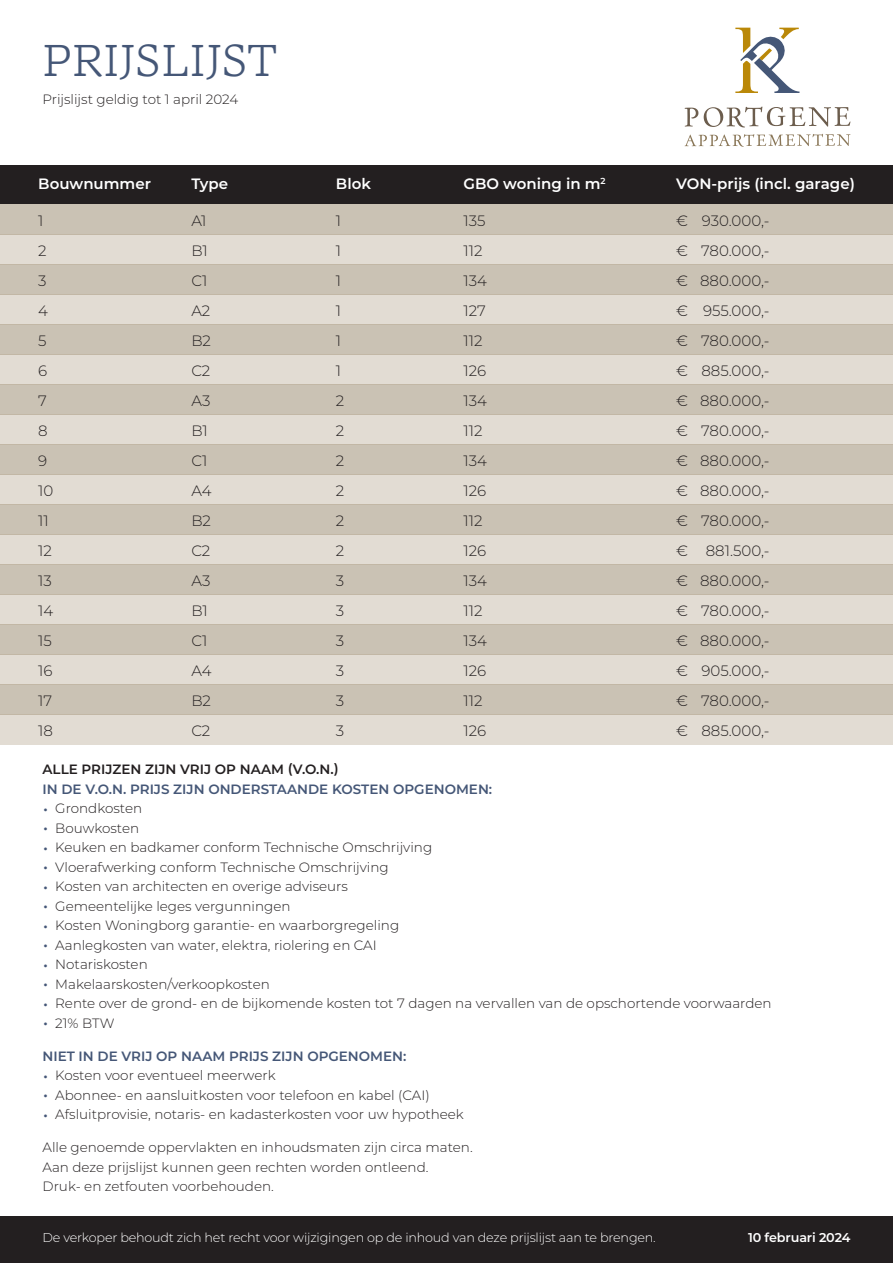
<style>
.page{position:relative;width:893px;height:1263px;background:#fff}
.page>*{position:absolute;margin:0;border:0;box-sizing:border-box;transform-origin:0 0}
.t1{font:45px "Antonia Variable";letter-spacing:.01em;color:#455777}
.t2{font:300 15px "Montserrat";color:#231f20}
.t3{font:600 15px "Montserrat";color:#fff}
.t4{font:300 13.5px/19.5px "Montserrat";color:#231f20}
.t5{font:600 13.5px "Montserrat";color:#455777}
.t6{font:600 13.5px "Montserrat";color:#231f20}
.t7{font:300 12.75px "Montserrat";letter-spacing:-.015em;color:#fff}
.t8{font:600 12.75px "Montserrat";letter-spacing:-.01em;color:#fff}
.s1{font-size:22.5px;color:#455777}
</style>
<div class="page">
<div style="left:0;top:1216px;width:893px;height:47px;background:#231f20"></div>
<div style="left:0;top:204px;width:893px;height:30px;background:#cac2b4"></div>
<div style="left:0;top:324px;width:893px;height:30px;background:#cac2b4"></div>
<div style="left:0;top:444px;width:893px;height:30px;background:#cac2b4"></div>
<div style="left:0;top:564px;width:893px;height:30px;background:#cac2b4"></div>
<div style="left:0;top:684px;width:893px;height:30px;background:#cac2b4"></div>
<div style="left:0;top:264px;width:893px;height:30px;background:#cac2b4"></div>
<div style="left:0;top:384px;width:893px;height:30px;background:#cac2b4"></div>
<div style="left:0;top:504px;width:893px;height:30px;background:#cac2b4"></div>
<div style="left:0;top:624px;width:893px;height:30px;background:#cac2b4"></div>
<div style="left:0;top:234px;width:893px;height:30px;background:#e2dcd3"></div>
<div style="left:0;top:354px;width:893px;height:30px;background:#e2dcd3"></div>
<div style="left:0;top:474px;width:893px;height:30px;background:#e2dcd3"></div>
<div style="left:0;top:594px;width:893px;height:30px;background:#e2dcd3"></div>
<div style="left:0;top:714px;width:893px;height:30px;background:#e2dcd3"></div>
<div style="left:0;top:294px;width:893px;height:30px;background:#e2dcd3"></div>
<div style="left:0;top:414px;width:893px;height:30px;background:#e2dcd3"></div>
<div style="left:0;top:534px;width:893px;height:30px;background:#e2dcd3"></div>
<div style="left:0;top:654px;width:893px;height:30px;background:#e2dcd3"></div>
<div style="left:0;top:166px;width:893px;height:38px;background:#231f20"></div>
<svg style="left:685px;top:108px;width:13px;height:19px"></svg>
<svg style="left:704px;top:107px;width:146px;height:20px"></svg>
<svg style="left:685px;top:134px;width:165px;height:13px"></svg>
<svg style="left:735px;top:28px;width:64px;height:65px"></svg>
<h1 class="t1" style="left:43px;top:35px;width:237px">PRIJSLIJST</h1>
<p class="t4" style="left:43px;top:89px;width:197px">Prijslijst geldig tot 1 april 2024</p>
<p class="t3" style="left:38px;top:173px;width:114px">Bouwnummer</p>
<p class="t3" style="left:191px;top:173px;width:38px">Type</p>
<p class="t3" style="left:336px;top:173px;width:36px">Blok</p>
<p class="t3" style="left:463px;top:173px;width:144px">GBO woning in m<sup>2</sup></p>
<p class="t3" style="left:676px;top:173px;width:180px">VON-prijs (incl. garage)</p>
<p class="t2" style="left:38px;top:211px;width:7px">1</p>
<p class="t2" style="left:191px;top:211px;width:17px">A1</p>
<p class="t2" style="left:336px;top:211px;width:7px">1</p>
<p class="t2" style="left:463px;top:211px;width:23px">135</p>
<p class="t2" style="left:676px;top:211px;width:95px">€ 930.000,-</p>
<p class="t2" style="left:38px;top:241px;width:10px">2</p>
<p class="t2" style="left:191px;top:241px;width:18px">B1</p>
<p class="t2" style="left:336px;top:241px;width:7px">1</p>
<p class="t2" style="left:463px;top:241px;width:21px">112</p>
<p class="t2" style="left:676px;top:241px;width:95px">€ 780.000,-</p>
<p class="t2" style="left:38px;top:271px;width:10px">3</p>
<p class="t2" style="left:191px;top:271px;width:18px">C1</p>
<p class="t2" style="left:336px;top:271px;width:7px">1</p>
<p class="t2" style="left:463px;top:271px;width:25px">134</p>
<p class="t2" style="left:676px;top:271px;width:95px">€ 880.000,-</p>
<p class="t2" style="left:38px;top:301px;width:11px">4</p>
<p class="t2" style="left:191px;top:301px;width:21px">A2</p>
<p class="t2" style="left:336px;top:301px;width:7px">1</p>
<p class="t2" style="left:463px;top:301px;width:24px">127</p>
<p class="t2" style="left:676px;top:301px;width:95px">€ 955.000,-</p>
<p class="t2" style="left:38px;top:331px;width:10px">5</p>
<p class="t2" style="left:191px;top:331px;width:21px">B2</p>
<p class="t2" style="left:336px;top:331px;width:7px">1</p>
<p class="t2" style="left:463px;top:331px;width:21px">112</p>
<p class="t2" style="left:676px;top:331px;width:95px">€ 780.000,-</p>
<p class="t2" style="left:38px;top:361px;width:11px">6</p>
<p class="t2" style="left:191px;top:361px;width:21px">C2</p>
<p class="t2" style="left:336px;top:361px;width:7px">1</p>
<p class="t2" style="left:463px;top:361px;width:24px">126</p>
<p class="t2" style="left:676px;top:361px;width:95px">€ 885.000,-</p>
<p class="t2" style="left:38px;top:391px;width:10px">7</p>
<p class="t2" style="left:191px;top:391px;width:21px">A3</p>
<p class="t2" style="left:336px;top:391px;width:10px">2</p>
<p class="t2" style="left:463px;top:391px;width:25px">134</p>
<p class="t2" style="left:676px;top:391px;width:95px">€ 880.000,-</p>
<p class="t2" style="left:38px;top:421px;width:11px">8</p>
<p class="t2" style="left:191px;top:421px;width:18px">B1</p>
<p class="t2" style="left:336px;top:421px;width:10px">2</p>
<p class="t2" style="left:463px;top:421px;width:21px">112</p>
<p class="t2" style="left:676px;top:421px;width:95px">€ 780.000,-</p>
<p class="t2" style="left:38px;top:451px;width:11px">9</p>
<p class="t2" style="left:191px;top:451px;width:18px">C1</p>
<p class="t2" style="left:336px;top:451px;width:10px">2</p>
<p class="t2" style="left:463px;top:451px;width:25px">134</p>
<p class="t2" style="left:676px;top:451px;width:95px">€ 880.000,-</p>
<p class="t2" style="left:38px;top:481px;width:17px">10</p>
<p class="t2" style="left:191px;top:481px;width:22px">A4</p>
<p class="t2" style="left:336px;top:481px;width:10px">2</p>
<p class="t2" style="left:463px;top:481px;width:24px">126</p>
<p class="t2" style="left:676px;top:481px;width:95px">€ 880.000,-</p>
<p class="t2" style="left:38px;top:511px;width:12px">11</p>
<p class="t2" style="left:191px;top:511px;width:21px">B2</p>
<p class="t2" style="left:336px;top:511px;width:10px">2</p>
<p class="t2" style="left:463px;top:511px;width:21px">112</p>
<p class="t2" style="left:676px;top:511px;width:95px">€ 780.000,-</p>
<p class="t2" style="left:38px;top:541px;width:15px">12</p>
<p class="t2" style="left:191px;top:541px;width:21px">C2</p>
<p class="t2" style="left:336px;top:541px;width:10px">2</p>
<p class="t2" style="left:463px;top:541px;width:24px">126</p>
<p class="t2" style="left:676px;top:541px;width:95px">€ 881.500,-</p>
<p class="t2" style="left:38px;top:571px;width:15px">13</p>
<p class="t2" style="left:191px;top:571px;width:21px">A3</p>
<p class="t2" style="left:336px;top:571px;width:10px">3</p>
<p class="t2" style="left:463px;top:571px;width:25px">134</p>
<p class="t2" style="left:676px;top:571px;width:95px">€ 880.000,-</p>
<p class="t2" style="left:38px;top:601px;width:17px">14</p>
<p class="t2" style="left:191px;top:601px;width:18px">B1</p>
<p class="t2" style="left:336px;top:601px;width:10px">3</p>
<p class="t2" style="left:463px;top:601px;width:21px">112</p>
<p class="t2" style="left:676px;top:601px;width:95px">€ 780.000,-</p>
<p class="t2" style="left:38px;top:631px;width:15px">15</p>
<p class="t2" style="left:191px;top:631px;width:18px">C1</p>
<p class="t2" style="left:336px;top:631px;width:10px">3</p>
<p class="t2" style="left:463px;top:631px;width:25px">134</p>
<p class="t2" style="left:676px;top:631px;width:95px">€ 880.000,-</p>
<p class="t2" style="left:38px;top:661px;width:16px">16</p>
<p class="t2" style="left:191px;top:661px;width:22px">A4</p>
<p class="t2" style="left:336px;top:661px;width:10px">3</p>
<p class="t2" style="left:463px;top:661px;width:24px">126</p>
<p class="t2" style="left:676px;top:661px;width:95px">€ 905.000,-</p>
<p class="t2" style="left:38px;top:691px;width:16px">17</p>
<p class="t2" style="left:191px;top:691px;width:21px">B2</p>
<p class="t2" style="left:336px;top:691px;width:10px">3</p>
<p class="t2" style="left:463px;top:691px;width:21px">112</p>
<p class="t2" style="left:676px;top:691px;width:95px">€ 780.000,-</p>
<p class="t2" style="left:38px;top:721px;width:16px">18</p>
<p class="t2" style="left:191px;top:721px;width:21px">C2</p>
<p class="t2" style="left:336px;top:721px;width:10px">3</p>
<p class="t2" style="left:463px;top:721px;width:24px">126</p>
<p class="t2" style="left:676px;top:721px;width:95px">€ 885.000,-</p>
<p class="t6" style="left:43px;top:760px;width:298px">ALLE PRIJZEN ZIJN VRIJ OP NAAM (V.O.N.)</p>
<p class="t5" style="left:43px;top:779px;width:451px">IN DE V.O.N. PRIJS ZIJN ONDERSTAANDE KOSTEN OPGENOMEN:</p>
<p class="t4" style="left:43px;top:798px;width:101px"><span class="s1">•</span> Grondkosten</p>
<p class="t4" style="left:43px;top:818px;width:98px"><span class="s1">•</span> Bouwkosten</p>
<p class="t4" style="left:43px;top:837px;width:391px"><span class="s1">•</span> Keuken en badkamer conform Technische Omschrijving</p>
<p class="t4" style="left:43px;top:857px;width:348px"><span class="s1">•</span> Vloerafwerking conform Technische Omschrijving</p>
<p class="t4" style="left:43px;top:876px;width:307px"><span class="s1">•</span> Kosten van architecten en overige adviseurs</p>
<p class="t4" style="left:43px;top:896px;width:250px"><span class="s1">•</span> Gemeentelijke leges vergunningen</p>
<p class="t4" style="left:43px;top:915px;width:358px"><span class="s1">•</span> Kosten Woningborg garantie- en waarborgregeling</p>
<p class="t4" style="left:43px;top:935px;width:336px"><span class="s1">•</span> Aanlegkosten van water, elektra, riolering en CAI</p>
<p class="t4" style="left:43px;top:954px;width:107px"><span class="s1">•</span> Notariskosten</p>
<p class="t4" style="left:43px;top:974px;width:229px"><span class="s1">•</span> Makelaarskosten/verkoopkosten</p>
<p class="t4" style="left:43px;top:993px;width:731px"><span class="s1">•</span> Rente over de grond- en de bijkomende kosten tot 7 dagen na vervallen van de opschortende voorwaarden</p>
<p class="t4" style="left:43px;top:1013px;width:74px"><span class="s1">•</span> 21% BTW</p>
<p class="t5" style="left:43px;top:1046px;width:365px">NIET IN DE VRIJ OP NAAM PRIJS ZIJN OPGENOMEN:</p>
<p class="t4" style="left:43px;top:1065px;width:235px"><span class="s1">•</span> Kosten voor eventueel meerwerk</p>
<p class="t4" style="left:43px;top:1085px;width:389px"><span class="s1">•</span> Abonnee- en aansluitkosten voor telefoon en kabel (CAI)</p>
<p class="t4" style="left:43px;top:1104px;width:423px"><span class="s1">•</span> Afsluitprovisie, notaris- en kadasterkosten voor uw hypotheek</p>
<p class="t4" style="left:43px;top:1137px;width:432px">Alle genoemde oppervlakten en inhoudsmaten zijn circa maten.<br>Aan deze prijslijst kunnen geen rechten worden ontleend.<br>Druk- en zetfouten voorbehouden.</p>
<p class="t7" style="left:43px;top:1228px;width:615px">De verkoper behoudt zich het recht voor wijzigingen op de inhoud van deze prijslijst aan te brengen.</p>
<p class="t8" style="left:748px;top:1228px;width:104px">10 februari 2024</p>
</div>
